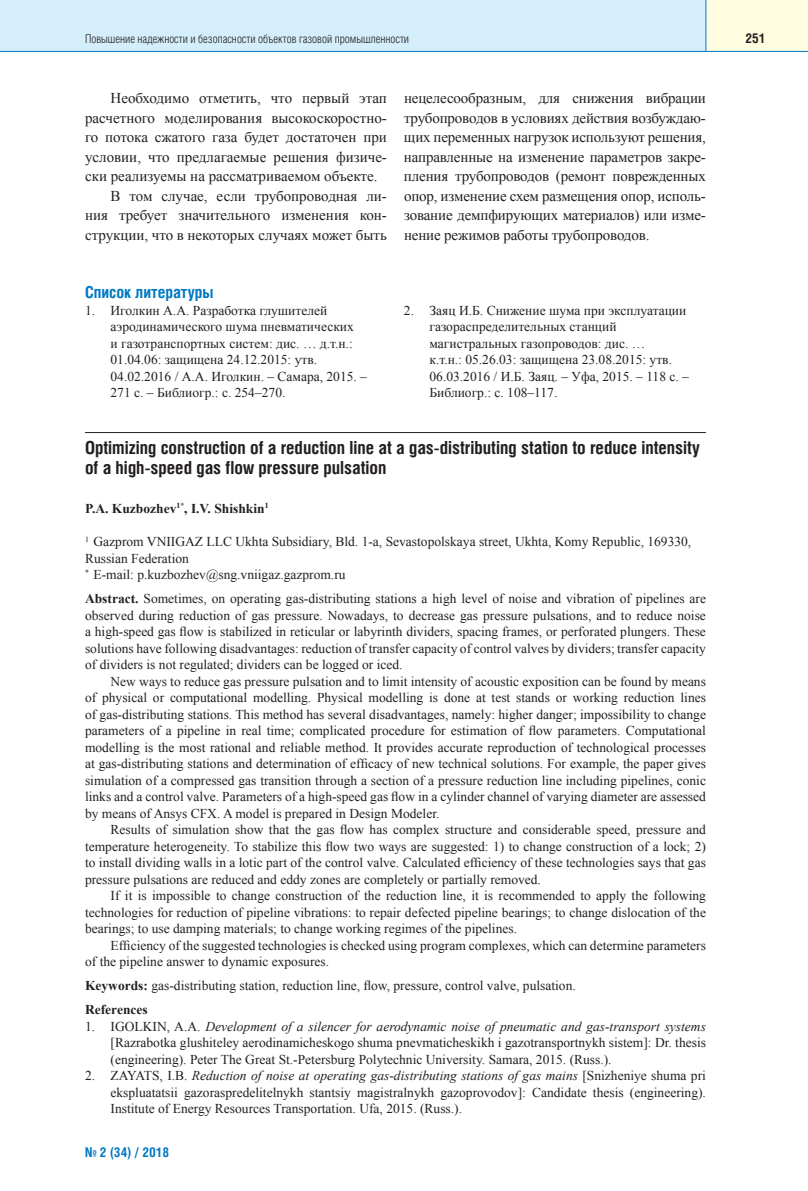
<style>
.page{position:relative;width:808px;height:1191px;background:#fff}
.page>*{position:absolute;margin:0;border:0;box-sizing:border-box;transform-origin:0 0}
.t1{font:700 18px/19.5px "Helios Cond";color:#231f20}
.t2{font:700 16.5px "Helios Cond";color:#0079c2}
.t3{font:15px/19.5px "Times New Roman";color:#231f20;text-align:justify}
.t4{font:13.5px/16.5px "Times New Roman";color:#231f20;text-align:justify}
.t5{font:700 13.5px "Times New Roman";color:#231f20}
.t6{font:700 13.5px "Helios Cond";color:#0079c2}
.t7{font:700 13.5px "Helios Cond";color:#231f20}
.t8{font:300 12px "Helios Cond";color:#231f20}
.s1{font-weight:700}
.s2{font-style:italic}
</style>
<div class="page">
<div style="left:0;top:0;width:706px;height:51px;background:#d4effb"></div>
<div style="left:706px;top:0;width:102px;height:51px;background:#fffce0"></div>
<hr style="left:0;top:51px;width:808px;height:1px;background:#0079c2">
<hr style="left:705px;top:0;width:1px;height:51px;background:#0079c2">
<hr style="left:85px;top:432px;width:621px;height:1px;background:#231f20">
<p class="t8" style="left:85px;top:34px;width:326px">Повышение надежности и безопасности объектов газовой промышленности</p>
<p class="t7" style="left:745px;top:33px;width:21px">251</p>
<p class="t3" style="left:111px;top:88px;width:278px">Необходимо отметить, что первый этап</p>
<p class="t3" style="left:85px;top:108px;width:303px">расчетного моделирования высокоскоростно-</p>
<p class="t3" style="left:85px;top:127px;width:303px">го потока сжатого газа будет достаточен при</p>
<p class="t3" style="left:85px;top:147px;width:303px">условии, что предлагаемые решения физиче-</p>
<p class="t3" style="left:85px;top:166px;width:294px">ски реализуемы на рассматриваемом объекте.</p>
<p class="t3" style="left:111px;top:186px;width:278px">В том случае, если трубопроводная ли-</p>
<p class="t3" style="left:85px;top:205px;width:303px">ния требует значительного изменения кон-</p>
<p class="t3" style="left:85px;top:225px;width:303px">струкции, что в некоторых случаях может быть</p>
<p class="t3" style="left:404px;top:88px;width:303px">нецелесообразным, для снижения вибрации трубопроводов в условиях действия возбуждаю&shy;щих переменных нагрузок используют решения, направленные на изменение параметров закре&shy;пления трубопроводов (ремонт поврежденных опор, изменение схем размещения опор, исполь&shy;зование демпфирующих материалов) или изме&shy;нение режимов работы трубопроводов.</p>
<p class="t2" style="left:85px;top:286px;width:130px">Список литературы</p>
<p class="t4" style="left:111px;top:302px;width:258px;text-align:left;text-indent:-26px">1. Иголкин А.А. Разработка глушителей аэродинамического шума пневматических<br>и газотранспортных систем: дис. … д.т.н.:<br>01.04.06: защищена 24.12.2015: утв.<br>04.02.2016 / А.А. Иголкин. – Самара, 2015. – 271 с. – Библиогр.: с. 254–270.</p>
<p class="t4" style="left:429px;top:302px;width:261px;text-align:left;text-indent:-26px">2. Заяц И.Б. Снижение шума при эксплуатации газораспределительных станций магистральных газопроводов: дис. …<br>к.т.н.: 05.26.03: защищена 23.08.2015: утв.<br>06.03.2016 / И.Б. Заяц. – Уфа, 2015. – 118 с. – Библиогр.: с. 108–117.</p>
<h1 class="t1" style="left:85px;top:439px;width:616px">Optimizing construction of a reduction line at a gas-distributing station to reduce intensity of a high-speed gas flow pressure pulsation</h1>
<p class="t5" style="left:85px;top:501px;width:185px">P.A. Kuzbozhev<sup>1*</sup>, I.V. Shishkin<sup>1</sup></p>
<p class="t4" style="left:85px;top:533px;width:608px;text-align:left"><sup>1</sup> Gazprom VNIIGAZ LLC Ukhta Subsidiary, Bld. 1-a, Sevastopolskaya street, Ukhta, Komy Republic, 169330,<br>Russian Federation<br><sup>*</sup> E-mail: p.kuzbozhev@sng.vniigaz.gazprom.ru</p>
<p class="t4" style="left:85px;top:590px;width:622px"><span class="s1">Abstract.</span> Sometimes, on operating gas-distributing stations a high level of noise and vibration of pipelines are observed during reduction of gas pressure. Nowadays, to decrease gas pressure pulsations, and to reduce noise a high-speed gas flow is stabilized in reticular or labyrinth dividers, spacing frames, or perforated plungers. These solutions have following disadvantages: reduction of transfer capacity of control valves by dividers; transfer capacity of dividers is not regulated; dividers can be logged or iced.</p>
<p class="t4" style="left:85px;top:673px;width:622px;text-indent:26px">New ways to reduce gas pressure pulsation and to limit intensity of acoustic exposition can be found by means of physical or computational modelling. Physical modelling is done at test stands or working reduction lines of gas-distributing stations. This method has several disadvantages, namely: higher danger; impossibility to change parameters of a pipeline in real time; complicated procedure for estimation of flow parameters. Computational modelling is the most rational and reliable method. It provides accurate reproduction of technological processes at gas-distributing stations and determination of efficacy of new technical solutions. For example, the paper gives simulation of a compressed gas transition through a section of a pressure reduction line including pipelines, conic links and a control valve. Parameters of a high-speed gas flow in a cylinder channel of varying diameter are assessed by means of Ansys CFX. A model is prepared in Design Modeler.</p>
<p class="t4" style="left:85px;top:821px;width:622px;text-indent:26px">Results of simulation show that the gas flow has complex structure and considerable speed, pressure and temperature heterogeneity. To stabilize this flow two ways are suggested: 1) to change construction of a lock; 2) to install dividing walls in a lotic part of the control valve. Calculated efficiency of these technologies says that gas pressure pulsations are reduced and eddy zones are completely or partially removed.</p>
<p class="t4" style="left:85px;top:887px;width:622px;text-indent:26px">If it is impossible to change construction of the reduction line, it is recommended to apply the following technologies for reduction of pipeline vibrations: to repair defected pipeline bearings; to change dislocation of the bearings; to use damping materials; to change working regimes of the pipelines.</p>
<p class="t4" style="left:85px;top:937px;width:622px;text-indent:26px">Efficiency of the suggested technologies is checked using program complexes, which can determine parameters of the pipeline answer to dynamic exposures.</p>
<p class="t4" style="left:85px;top:973px;width:492px;line-height:24px"><span class="s1">Keywords:</span> gas-distributing station, reduction line, flow, pressure, control valve, pulsation.<br><span class="s1">References</span></p>
<p class="t4" style="left:111px;top:1018px;width:597px;text-indent:-26px">1. IGOLKIN, A.A. <span class="s2">Development of a silencer for aerodynamic noise of pneumatic and gas-transport systems </span>[Razrabotka glushiteley aerodinamicheskogo shuma pnevmaticheskikh i gazotransportnykh sistem]: Dr. thesis (engineering). Peter The Great St.-Petersburg Polytechnic University. Samara, 2015. (Russ.).</p>
<p class="t4" style="left:111px;top:1067px;width:597px;text-indent:-26px">2. ZAYATS, I.B. <span class="s2">Reduction of noise at operating gas-distributing stations of gas mains</span> [Snizheniye shuma pri ekspluatatsii gazoraspredelitelnykh stantsiy magistralnykh gazoprovodov]: Candidate thesis (engineering).<br>Institute of Energy Resources Transportation. Ufa, 2015. (Russ.).</p>
<p class="t6" style="left:85px;top:1147px;width:86px">№ 2 (34) / 2018</p>
</div>
